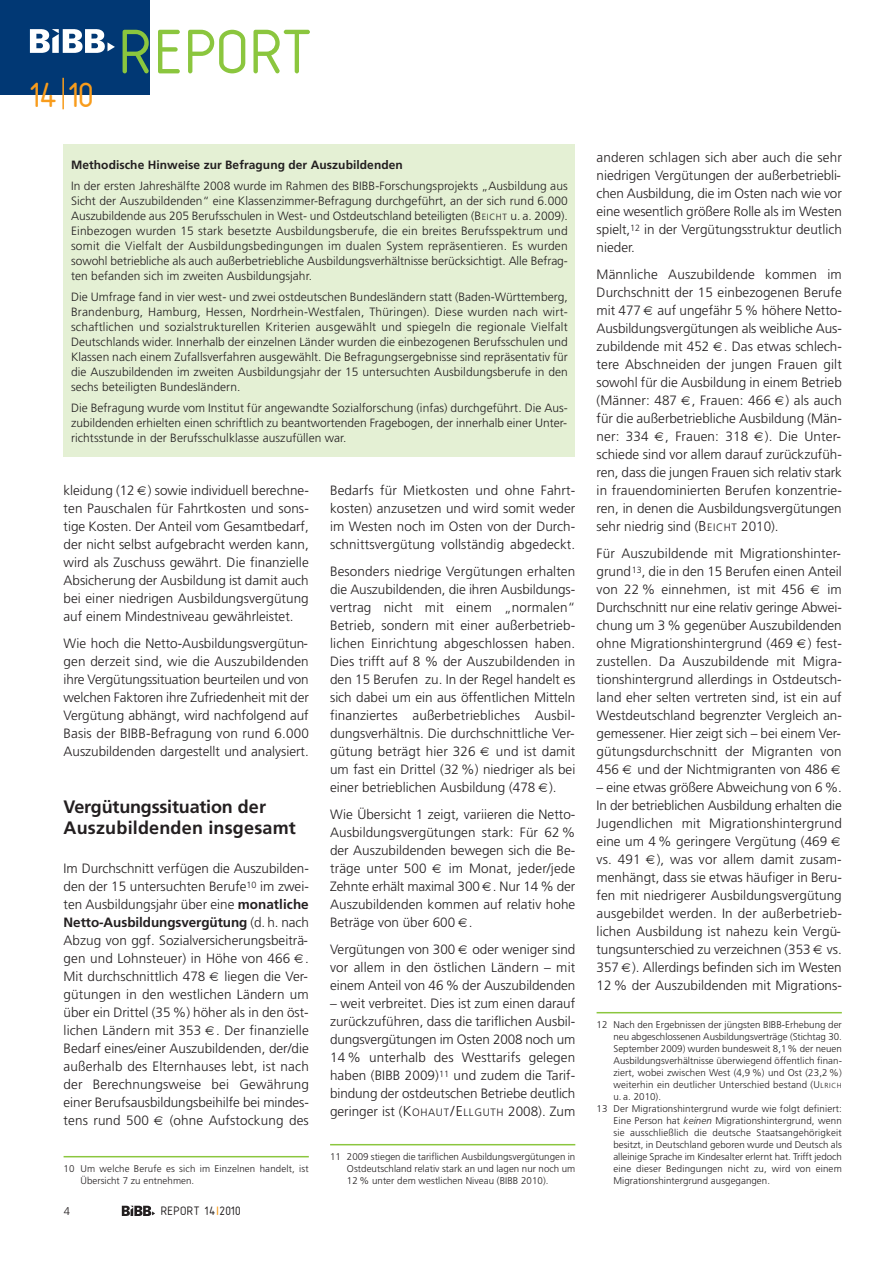
<style>
.page{position:relative;width:893px;height:1263px;background:#fff}
.page>*{position:absolute;margin:0;border:0;box-sizing:border-box;transform-origin:0 0}
.t1{font:65.4px "Isonorm 3098";letter-spacing:.04em;color:#8bc63e}
.t2{font:36.45px "Isonorm 3098";color:#f89c1c}
.t3{font:700 18px/21px "Frutiger";letter-spacing:.01em;color:#231f20}
.t4{font:300 13.5px/18px "Frutiger";color:#231f20;text-align:justify}
.t5{font:12.75px "Isonorm 3098";letter-spacing:.04em;color:#231f20}
.t6{font:300 12px/15px "Frutiger";letter-spacing:.005em;color:#231f20;text-align:justify}
.t7{font:700 12px "Frutiger";letter-spacing:.005em;color:#231f20}
.t8{font:300 11.25px "Frutiger";color:#231f20}
.t9{font:300 9.75px/12px "Frutiger";letter-spacing:.005em;color:#231f20}
.s1{font-size:9px}
.s2{font-weight:700}
.s3{color:#f89c1c}
.s4{font-size:14.25px}
.s5{font-size:10.65px}
.s6{font-size:7.35px}
.s7{font-style:italic}
</style>
<div class="page">
<img style="left:122px;top:1206px;width:33px;height:10px">
<div style="left:0;top:0;width:149px;height:94px;background:#013874"></div>
<img style="left:29px;top:29px;width:86px;height:24px">
<hr style="left:62px;top:78px;width:2px;height:31px;background:#f89c1c">
<hr style="left:64px;top:1156px;width:245px;height:1px;background:#8bc63e">
<hr style="left:330px;top:1144px;width:245px;height:1px;background:#8bc63e">
<hr style="left:596px;top:1012px;width:246px;height:1px;background:#8bc63e">
<div style="left:64px;top:145px;width:511px;height:312px;background:#e4f0d4"></div>
<h2 class="t2" style="left:31px;top:83px;width:66px">14 10</h2>
<h1 class="t1" style="left:123px;top:31px;width:194px">REPORT</h1>
<p class="t7" style="left:71px;top:160px;width:333px">Methodische Hinweise zur Befragung der Auszubildenden</p>
<p class="t6" style="left:71px;top:179px;width:498px">In der ersten Jahreshälfte 2008 wurde im Rahmen des BIBB-Forschungsprojekts „Ausbildung aus Sicht der Auszubildenden“ eine Klassenzimmer-Befragung durchgeführt, an der sich rund 6.000<br>Auszubildende aus 205 Berufsschulen in West- und Ostdeutschland beteiligten (B<span class="s1">EICHT</span> u. a. 2009).<br>Einbezogen wurden 15 stark besetzte Ausbildungsberufe, die ein breites Berufsspektrum und somit die Vielfalt der Ausbildungsbedingungen im dualen System repräsentieren. Es wurden sowohl betriebliche als auch außerbetriebliche Ausbildungsverhältnisse berücksichtigt. Alle Befrag&shy;ten befanden sich im zweiten Ausbildungsjahr.</p>
<p class="t6" style="left:71px;top:290px;width:498px">Die Umfrage fand in vier west- und zwei ostdeutschen Bundesländern statt (Baden-Württemberg, Brandenburg, Hamburg, Hessen, Nordrhein-Westfalen, Thüringen). Diese wurden nach wirt&shy;schaftlichen und sozialstrukturellen Kriterien ausgewählt und spiegeln die regionale Vielfalt Deutschlands wider. Innerhalb der einzelnen Länder wurden die einbezogenen Berufsschulen und Klassen nach einem Zufallsverfahren ausgewählt. Die Befragungsergebnisse sind repräsentativ für die Auszubildenden im zweiten Ausbildungsjahr der 15 untersuchten Ausbildungsberufe in den sechs beteiligten Bundesländern.</p>
<p class="t6" style="left:71px;top:401px;width:498px">Die Befragung wurde vom Institut für angewandte Sozialforschung (infas) durchgeführt. Die Aus&shy;zubildenden erhielten einen schriftlich zu beantwortenden Fragebogen, der innerhalb einer Unter&shy;richtsstunde in der Berufsschulklasse auszufüllen war.</p>
<p class="t4" style="left:64px;top:482px;width:247px">kleidung (12 ) sowie individuell berechne&shy;ten Pauschalen für Fahrtkosten und son s - tige Kosten. Der Anteil vom Gesamtbedarf, der nicht selbst aufgebracht werden kann, wird als Zuschuss gewährt. Die finanzielle Absicherung der Ausbildung ist damit auch bei einer niedrigen Ausbildungsvergütung auf einem Mindestniveau gewährleistet.</p>
<p class="t4" style="left:64px;top:635px;width:247px">Wie hoch die Netto-Ausbildungsvergütun&shy;gen derzeit sind, wie die Auszubildenden ihre Vergütungssituation beurteilen und von welchen Faktoren ihre Zufriedenheit mit der Vergütung abhängt, wird nachfolgend auf Basis der BIBB-Befragung von rund 6.000<br>Auszubildenden dargestellt und analysiert.</p>
<h3 class="t3" style="left:64px;top:798px;width:234px">Vergütungs situ ation der<br>Auszubildenden insgesamt</h3>
<p class="t4" style="left:64px;top:860px;width:247px">Im Durchschnitt verfügen die Auszubilden&shy;den der 15 untersuchten Berufe<sup>10</sup> im zwei&shy;ten Ausbildungsjahr über eine <span class="s2">monatliche Netto-Ausbildungsvergütung</span> (d. h. nach Abzug von ggf. Sozialversicherungsbeiträ&shy;gen und Lohnsteuer) in Höhe von 466 .<br>Mit durchschnittlich 478</p>
<p class="t4" style="left:64px;top:968px;width:247px;text-indent:161px">liegen die Ver&shy;gütungen in den westlichen Ländern um über ein Drittel (35 %) höher als in den öst&shy;lichen Ländern mit 353 . Der finanzielle Bedarf eines/einer Auszubildenden, der/die außerhalb des Elternhauses lebt, ist nach der Berechnungsweise bei Gewährung einer Berufsausbildungsbeihilfe bei mindes - tens rund 500</p>
<p class="t4" style="left:170px;top:1112px;width:141px">(ohne Aufstockung des</p>
<p class="t9" style="left:80px;top:1164px;width:230px;text-indent:-17px">10 Um welche Berufe es sich im Einzelnen handelt, ist<br>Übersicht 7 zu entnehmen.</p>
<p class="t8" style="left:64px;top:1207px;width:8px">4</p>
<p class="t5" style="left:162px;top:1207px;width:81px">REPORT 14<span class="s3">|</span>2010</p>
<p class="t4" style="left:330px;top:482px;width:247px">Bedarfs für Mietkosten und ohne Fahrt - kosten) anzusetzen und wird somit weder im Westen noch im Osten von der Durch&shy;schnittsvergütung vollständig abgedeckt.</p>
<p class="t4" style="left:330px;top:563px;width:247px">Besonders niedrige Vergütungen erhalten die Auszubildenden, die ihren Ausbildungs&shy;vertrag nicht mit einem „normalen“ Betrieb, sondern mit einer außerbetrieb - lichen Einrichtung abgeschlossen haben.<br>Dies trifft auf 8 % der Auszubildenden in den 15 Berufen zu. In der Regel handelt es sich dabei um ein aus öffentlichen Mitteln finanziertes außerbetriebliches Ausbil&shy;dungsverhältnis. Die durchschnittliche Ver&shy;gütung beträgt hier 326</p>
<p class="t4" style="left:330px;top:743px;width:247px;text-indent:166px">und ist damit um fast ein Drittel (32 %) niedriger als bei einer betrieblichen Ausbildung (478 ).</p>
<p class="t4" style="left:330px;top:806px;width:247px">Wie Übersicht 1 zeigt, variieren die Netto-Ausbildungsvergütungen stark: Für 62 % der Auszubildenden bewegen sich die Be - träge unter 500</p>
<p class="t4" style="left:330px;top:860px;width:247px;text-indent:119px">im Monat, jeder/jede Zehnte erhält maximal 300 . Nur 14 % der Auszubildenden kommen auf relativ hohe Beträge von über 600 .</p>
<p class="t4" style="left:330px;top:941px;width:127px">Vergütungen von 300</p>
<p class="t4" style="left:330px;top:941px;width:247px;text-indent:142px">oder weniger sind vor allem in den östlichen Ländern – mit einem Anteil von 46 % der Auszubildenden</p>
<p class="t4" style="left:330px;top:995px;width:247px">– weit verbreitet. Dies ist zum einen darauf zurückzuführen, dass die tariflichen Ausbil&shy;dungsvergütungen im Osten 2008 noch um 14 % unterhalb des Westtarifs gelegen haben (BIBB 2009)<sup>11</sup> und zudem die Tarif&shy;bindung der ostdeutschen Betriebe deutlich geringer ist (<span class="s4">K</span><span class="s5">OHAUT</span> <span class="s4">/E</span><span class="s5">LLGUTH</span> 2008). Zum</p>
<p class="t9" style="left:347px;top:1152px;width:230px;text-align:justify;text-indent:-17px">11 2009 stiegen die tariflichen Ausbildungsvergütungen in Ostdeutschland relativ stark an und lagen nur noch um 12 % unter dem westlichen Niveau (BIBB 2010).</p>
<p class="t4" style="left:596px;top:149px;width:247px">anderen schlagen sich aber auch die sehr niedrigen Vergütungen der außerbetriebli&shy;chen Ausbildung, die im Osten nach wie vor eine wesentlich größere Rolle als im Westen spielt,<sup>12</sup> in der Vergütungsstruktur deutlich nieder.</p>
<p class="t4" style="left:596px;top:266px;width:247px">Männliche Auszubildende kommen im Durchschnitt der 15 einbezogenen Berufe mit 477 auf ungefähr 5 % höhere Netto-Ausbildungsvergütungen als weibliche Aus&shy;zubildende mit 452 . Das etwas schlech&shy;tere Abschneiden der jungen Frauen gilt sowohl für die Ausbildung in einem Betrieb (Männer: 487 , Frauen: 466 ) als auch für die außerbetriebliche Ausbildung (Män&shy;ner: 334 , Frauen: 318 ). Die Unter&shy;schiede sind vor allem darauf zurückzufüh&shy;ren, dass die jungen Frauen sich relativ stark in frauendominierten Berufen konzentrie&shy;ren, in denen die Ausbildungsvergütungen sehr niedrig sind (<span class="s4">B</span><span class="s5">EICHT</span> 2010).</p>
<p class="t4" style="left:596px;top:545px;width:247px">Für Auszubildende mit Migrationshinter&shy;grund<sup>13</sup>, die in den 15 Berufen einen Anteil von 22 % einnehmen, ist mit 456</p>
<p class="t4" style="left:596px;top:581px;width:247px;text-indent:231px">im Durchschnitt nur eine relativ geringe Abwei&shy;chung um 3 % gegenüber Auszubildenden ohne Migrationshintergrund (469 ) fest&shy;zustellen. Da Auszubildende mit Migra - tionshintergrund allerdings in Ostdeutsch&shy;land eher selten vertreten sind, ist ein auf Westdeutschland begrenzter Vergleich an - gemessener. Hier zeigt sich – bei einem Ver&shy;gütungsdurchschnitt der Migranten von 456</p>
<p class="t4" style="left:637px;top:761px;width:192px">und der Nichtmigranten von 486</p>
<p class="t4" style="left:596px;top:779px;width:247px;text-align:left">– eine etwas größere Abweichung von 6 %.<br>In der betrieblichen Ausbildung erhalten die Jugendlichen mit Migrationshintergrund eine um 4 % geringere Vergütung (469 vs. 491 ), was vor allem damit zusam&shy;menhängt, dass sie etwas häufiger in Beru&shy;fen mit niedrigerer Ausbildungsvergütung ausgebildet werden. In der außerbetrieb - lichen Ausbildung ist nahezu kein Vergü&shy;tungsunterschied zu verzeichnen (353 vs.<br>357 ). Allerdings befinden sich im Westen 12 % der Auszubildenden mit Migrations-</p>
<p class="t9" style="left:596px;top:1020px;width:247px">12 Nach den Ergebnissen der jüngsten BIBB-Erhebung der</p>
<p class="t9" style="left:613px;top:1032px;width:230px">neu abgeschlossenen Ausbildungsverträge (Stichtag 30.</p>
<p class="t9" style="left:613px;top:1044px;width:230px">September 2009) wurden bundesweit 8,1% der neuen</p>
<p class="t9" style="left:613px;top:1056px;width:230px">Ausbildungsverhältnisse überwiegend öffentlich finan-</p>
<p class="t9" style="left:613px;top:1068px;width:230px">ziert, wobei zwischen West (4,9 %) und Ost (23,2 %)</p>
<p class="t9" style="left:613px;top:1080px;width:230px">weiterhin ein deutlicher Unterschied bestand (U<span class="s6">LRICH</span></p>
<p class="t9" style="left:613px;top:1092px;width:49px">u. a. 2010).</p>
<p class="t9" style="left:596px;top:1104px;width:247px">13 Der Migrationshintergrund wurde wie folgt definiert:</p>
<p class="t9" style="left:613px;top:1116px;width:230px">Eine Person hat <span class="s7">keinen</span> Migrationshintergrund, wenn</p>
<p class="t9" style="left:613px;top:1128px;width:230px">sie ausschließlich die deutsche Staatsangehörigkeit</p>
<p class="t9" style="left:613px;top:1140px;width:230px">besitzt, in Deutschland geboren wurde und Deutsch als</p>
<p class="t9" style="left:613px;top:1152px;width:230px">alleinige Sprache im Kindesalter erlernt hat. Trifft jedoch</p>
<p class="t9" style="left:613px;top:1164px;width:230px">eine dieser Bedingungen nicht zu, wird von einem</p>
<p class="t9" style="left:613px;top:1176px;width:158px">Migrationshintergrund ausgegangen.</p>
</div>
